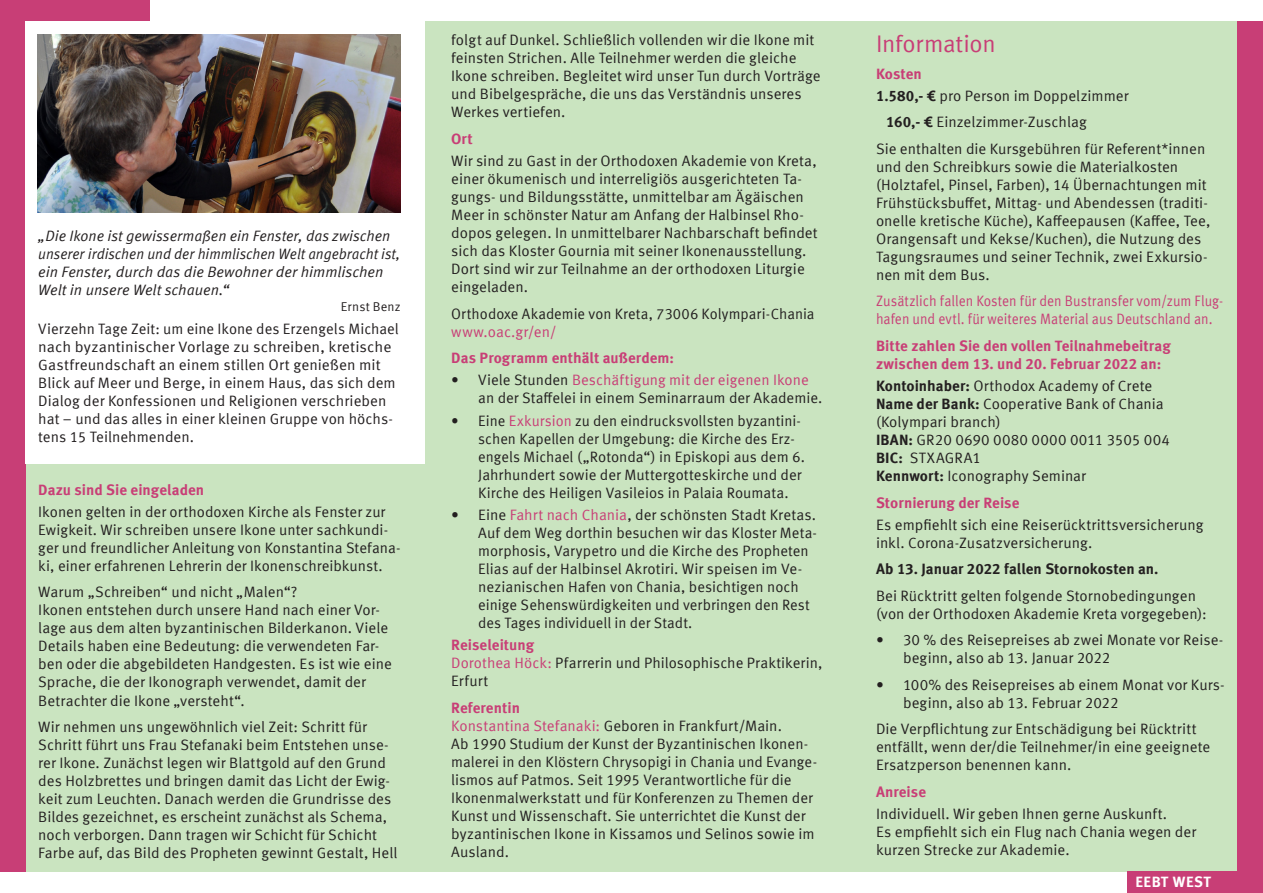
<style>
.page{position:relative;width:1263px;height:893px;background:#fff}
.page>*{position:absolute;margin:0;border:0;box-sizing:border-box;transform-origin:0 0}
.Veranstaltung{font:24px "Meta Offc Norm";letter-spacing:-.01em;color:#c83e76}
.t1{font:15px/18px "Meta Offc Norm";color:#231f20}
.Zitat{font:15px/18px "Meta Offc Norm Ita";color:#231f20}
.Überschrift_3{font:700 15px/18px "Meta Offc";color:#c83e76}
.t2{font:15px/18px "Meta Offc Norm";letter-spacing:.005em;color:#c83e76;scale:.9 1}
.t3{font:700 15px "Meta Offc";color:#231f20}
.t4{font:700 15px "Meta Offc";letter-spacing:.035em;color:#fff}
.Adresse{font:12.75px "Meta Offc Norm";letter-spacing:.015em;color:#231f20}
.s1{color:#c83e76}
.s2{font-family:"Meta Offc";font-weight:700;color:#c83e76}
.s3{font-family:"Meta Offc";font-weight:700}
</style>
<div class="page">
<div style="left:26px;top:21px;width:1211px;height:851px;background:#cae4c0"></div>
<div style="left:0;top:0;width:149px;height:21px;background:#c83e76"></div>
<div style="left:0;top:21px;width:26px;height:851px;background:#c83e76"></div>
<div style="left:1237px;top:21px;width:26px;height:872px;background:#c83e76"></div>
<div style="left:1127px;top:872px;width:136px;height:21px;background:#c83e76"></div>
<div style="left:26px;top:21px;width:399px;height:442px;background:#fff"></div>
<img style="left:38px;top:34px;width:363px;height:179px">
<p class="Zitat" style="left:38px;top:227px;width:363px">„Die Ikone ist gewissermaßen ein Fenster, das zwischen unserer irdischen und der himmlischen Welt angebracht ist, ein Fenster, durch das die Bewohner der himmlischen Welt in unsere Welt schauen.“</p>
<p class="Adresse" style="left:341px;top:300px;width:61px">Ernst Benz</p>
<p class="t1" style="left:38px;top:320px;width:362px">Vierzehn Tage Zeit: um eine Ikone des Erzengels Michael nach byzantinischer Vorlage zu schreiben, kretische Gastfreundschaft an einem stillen Ort genießen mit Blick auf Meer und Berge, in einem Haus, das sich dem Dialog der Konfessionen und Religionen verschrieben hat – und das alles in einer kleinen Gruppe von höchs&shy;tens 15 Teilnehmenden.</p>
<p class="Überschrift_3" style="left:38px;top:481px;width:167px">Dazu sind Sie eingeladen</p>
<p class="t1" style="left:38px;top:503px;width:364px">Ikonen gelten in der orthodoxen Kirche als Fenster zur Ewigkeit. Wir schreiben unsere Ikone unter sachkundi&shy;ger und freundlicher Anleitung von Konstantina Stefana&shy;ki, einer erfahrenen Lehrerin der Ikonenschreibkunst.</p>
<p class="t1" style="left:38px;top:584px;width:355px">Warum „Schreiben“ und nicht „Malen“?<br>Ikonen entstehen durch unsere Hand nach einer Vor&shy;lage aus dem alten byzantinischen Bilderkanon. Viele Details haben eine Bedeutung: die verwendeten Far&shy;ben oder die abgebildeten Handgesten. Es ist wie eine Sprache, die der Ikonograph verwendet, damit der Betrachter die Ikone „versteht“.</p>
<p class="t1" style="left:38px;top:718px;width:361px">Wir nehmen uns ungewöhnlich viel Zeit: Schritt für Schritt führt uns Frau Stefanaki beim Entstehen unse&shy;rer Ikone. Zunächst legen wir Blattgold auf den Grund des Holzbrettes und bringen damit das Licht der Ewig&shy;keit zum Leuchten. Danach werden die Grundrisse des Bildes gezeichnet, es erscheint zunächst als Schema, noch verborgen. Dann tragen wir Schicht für Schicht Farbe auf, das Bild des Propheten gewinnt Gestalt, Hell</p>
<p class="t1" style="left:451px;top:31px;width:371px">folgt auf Dunkel. Schließlich vollenden wir die Ikone mit feinsten Strichen. Alle Teilnehmer werden die gleiche Ikone schreiben. Begleitet wird unser Tun durch Vorträge und Bibelgespräche, die uns das Verständnis unseres Werkes vertiefen.</p>
<p class="Überschrift_3" style="left:451px;top:130px;width:23px">Ort</p>
<p class="t1" style="left:451px;top:152px;width:368px">Wir sind zu Gast in der Orthodoxen Akademie von Kreta, einer ökumenisch und interreligiös ausgerichteten Ta&shy;gungs- und Bildungsstätte, unmittelbar am Ägäischen Meer in schönster Natur am Anfang der Halbinsel Rho&shy;dopos gelegen. In unmittelbarer Nachbarschaft befindet sich das Kloster Gournia mit seiner Ikonenausstellung.<br>Dort sind wir zur Teilnahme an der orthodoxen Liturgie eingeladen.</p>
<p class="t1" style="left:451px;top:305px;width:365px">Orthodoxe Akademie von Kreta, 73006 Kolympari-Chania <span class="s1">www.oac.gr/en/</span></p>
<p class="Überschrift_3" style="left:451px;top:349px;width:224px">Das Programm enthält außerdem:</p>
<p class="t1" style="left:478px;top:372px;width:346px;text-indent:-27px">• Viele Stunden <span class="s1">Beschäftigung mit der eigenen Ikone </span>an der Staffelei in einem Seminarraum der Akademie.</p>
<p class="t1" style="left:478px;top:412px;width:328px;text-indent:-27px">• Eine <span class="s1">Exkursion</span> zu den eindrucksvollsten byzantini&shy;schen Kapellen der Umgebung: die Kirche des Erz&shy;engels Michael („Rotonda“) in Episkopi aus dem 6.<br>Jahrhundert sowie der Muttergotteskirche und der Kirche des Heiligen Vasileios in Palaia Roumata.</p>
<p class="t1" style="left:478px;top:506px;width:340px;text-indent:-27px">• Eine <span class="s1">Fahrt nach Chania</span>, der schönsten Stadt Kretas.<br>Auf dem Weg dorthin besuchen wir das Kloster Meta&shy;morphosis, Varypetro und die Kirche des Propheten Elias auf der Halbinsel Akrotiri. Wir speisen im Ve&shy;nezianischen Hafen von Chania, besichtigen noch einige Sehenswürdigkeiten und verbringen den Rest des Tages individuell in der Stadt.</p>
<p class="t1" style="left:451px;top:636px;width:373px"><span class="s2">Reiseleitung<br></span><span class="s1">Dorothea Höck:</span> Pfarrerin und Philosophische Praktikerin,<br>Erfurt</p>
<p class="t1" style="left:451px;top:699px;width:367px"><span class="s2">Referentin<br></span><span class="s1">Konstantina Stefanaki:</span> Geboren in Frankfurt/Main.<br>Ab 1990 Studium der Kunst der Byzantinischen Ikonen&shy;malerei in den Klöstern Chrysopigi in Chania und Evange&shy;lismos auf Patmos. Seit 1995 Verantwortliche für die Ikonenmalwerkstatt und für Konferenzen zu Themen der Kunst und Wissenschaft. Sie unterrichtet die Kunst der byzantinischen Ikone in Kissamos und Selinos sowie im Ausland.</p>
<p class="Veranstaltung" style="left:876px;top:30px;width:121px">Information</p>
<p class="Überschrift_3" style="left:876px;top:65px;width:47px">Kosten</p>
<p class="t1" style="left:876px;top:87px;width:254px"><span class="s3">1.580,- €</span> pro Person im Doppelzimmer</p>
<p class="t1" style="left:886px;top:114px;width:202px"><span class="s3">160,- €</span> Einzelzimmer-Zuschlag</p>
<p class="t1" style="left:876px;top:140px;width:336px">Sie enthalten die Kursgebühren für Referent*innen und den Schreibkurs sowie die Materialkosten (Holztafel, Pinsel, Farben), 14 Übernachtungen mit Frühstücksbuffet, Mittag- und Abendessen (traditi&shy;onelle kretische Küche), Kaffeepausen (Kaffee, Tee, Orangensaft und Kekse/Kuchen), die Nutzung des Tagungsraumes und seiner Technik, zwei Exkursio&shy;nen mit dem Bus.</p>
<p class="t2" style="left:876px;top:293px;width:387px">Zusätzlich fallen Kosten für den Bustransfer vom/zum Flug&shy;hafen und evtl. für weiteres Material aus Deutschland an.</p>
<p class="Überschrift_3" style="left:876px;top:337px;width:296px">Bitte zahlen Sie den vollen Teilnahmebeitrag zwischen dem 13. und 20. Februar 2022 an:</p>
<p class="t1" style="left:876px;top:377px;width:295px"><span class="s3">Kontoinhaber:</span> Orthodox Academy of Crete<br><span class="s3">Name der Bank:</span> Cooperative Bank of Chania (Kolympari branch)<br><span class="s3">IBAN:</span> GR20 0690 0080 0000 0011 3505 004<br><span class="s3">BIC:</span> STXAGRA1<br><span class="s3">Kennwort:</span> Iconography Seminar</p>
<p class="Überschrift_3" style="left:876px;top:494px;width:145px">Stornierung der Reise</p>
<p class="t1" style="left:876px;top:516px;width:329px">Es empfiehlt sich eine Reiserücktrittsversicherung inkl. Corona-Zusatzversicherung.</p>
<p class="t3" style="left:876px;top:560px;width:284px">Ab 13. Januar 2022 fallen Stornokosten an.</p>
<p class="t1" style="left:876px;top:587px;width:332px">Bei Rücktritt gelten folgende Stornobedingungen (von der Orthodoxen Akademie Kreta vorgegeben):</p>
<p class="t1" style="left:903px;top:632px;width:322px;text-indent:-27px">• 30 % des Reisepreises ab zwei Monate vor Reise&shy;beginn, also ab 13. Januar 2022</p>
<p class="t1" style="left:903px;top:676px;width:323px;text-indent:-27px">• 100% des Reisepreises ab einem Monat vor Kurs&shy;beginn, also ab 13. Februar 2022</p>
<p class="t1" style="left:876px;top:721px;width:336px">Die Verpflichtung zur Entschädigung bei Rücktritt entfällt, wenn der/die Teilnehmer/in eine geeignete<br>Ersatzperson benennen kann.</p>
<p class="Überschrift_3" style="left:876px;top:783px;width:52px">Anreise</p>
<p class="t1" style="left:876px;top:805px;width:322px">Individuell. Wir geben Ihnen gerne Auskunft.<br>Es empfiehlt sich ein Flug nach Chania wegen der kurzen Strecke zur Akademie.</p>
<p class="t4" style="left:1135px;top:873px;width:77px">EEBT WEST</p>
</div>
